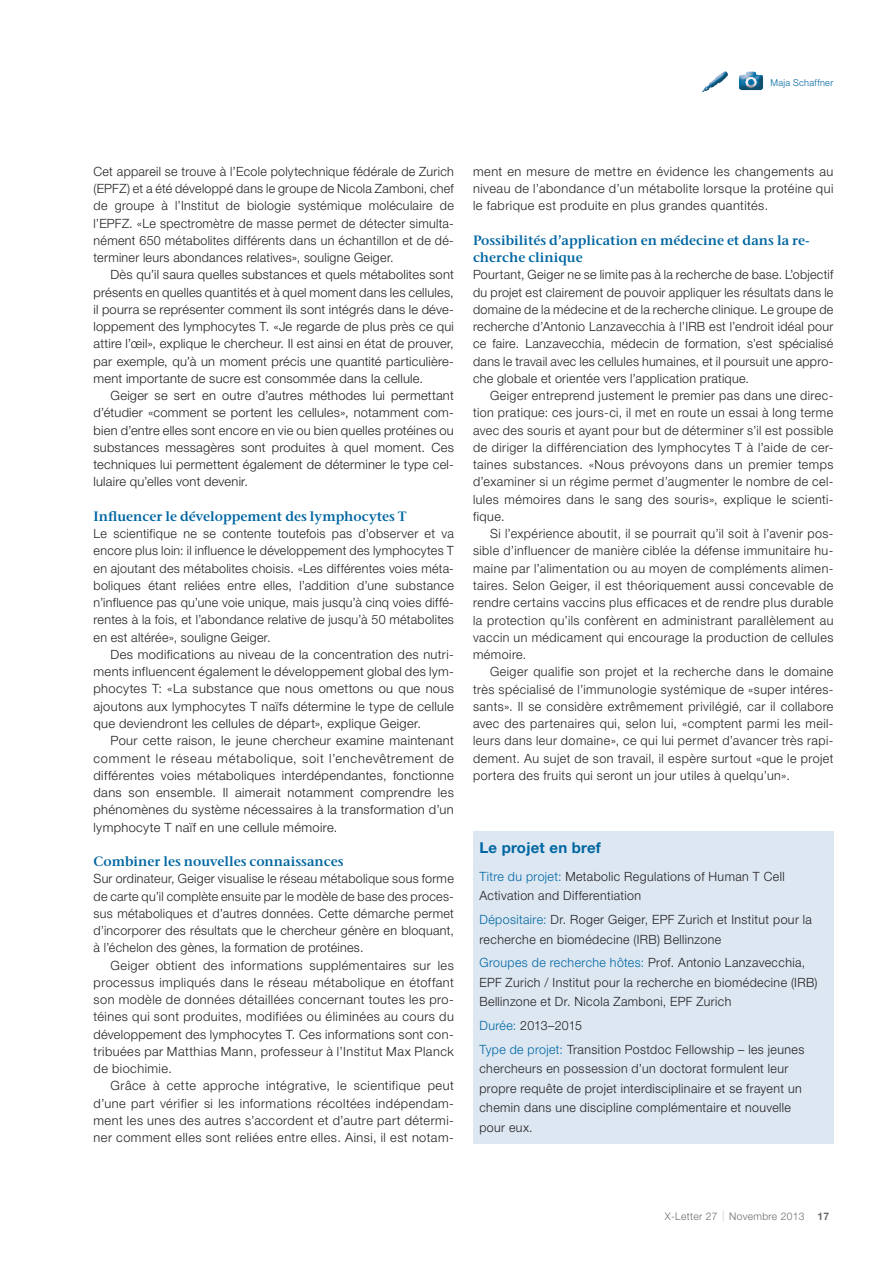
<style>
.page{position:relative;width:893px;height:1263px;background:#fff}
.page>*{position:absolute;margin:0;border:0;box-sizing:border-box;transform-origin:0 0}
.t1{font:700 15px "Helvetica Neue LT Std";letter-spacing:.015em;color:#0066a2}
.t2{font:600 13.5px/17.2px "Stone Ser ITC Std";color:#0066a2}
.t3{font:300 12.75px/17.2px "Helvetica Neue LT Std";letter-spacing:.03em;color:#231f20;text-align:justify}
.t4{font:300 10.5px "Helvetica Neue LT Std";letter-spacing:.03em;color:#6c6d70}
.t5{font:300 9.45px "Helvetica Neue LT Std";letter-spacing:.035em;color:#0066a2}
.s1{color:#0066a2}
.s2{color:#87898c}
.s3{font-weight:700}
</style>
<div class="page">
<div style="left:473px;top:831px;width:360px;height:313px;background:#dce7f2"></div>
<img style="left:739px;top:71px;width:24px;height:20px">
<img style="left:702px;top:71px;width:26px;height:21px">
<p class="t5" style="left:771px;top:77px;width:64px">Maja Schaffner</p>
<p class="t3" style="left:94px;top:162px;width:362px">Cet appareil se trouve à l’Ecole polytechnique fédérale de Zurich (EPFZ) et a été développé dans le groupe de Nicola Zamboni, chef de groupe à l’Institut de biologie systémique moléculaire de l’EPFZ. «Le spectromètre de masse permet de détecter simulta&shy;nément 650 métabolites différents dans un échantillon et de dé&shy;terminer leurs abondances relatives», souligne Geiger.</p>
<p class="t3" style="left:94px;top:266px;width:362px;text-indent:17px">Dès qu’il saura quelles substances et quels métabolites sont présents en quelles quantités et à quel moment dans les cellules, il pourra se représenter comment ils sont intégrés dans le déve&shy;loppement des lymphocytes T. «Je regarde de plus près ce qui attire l’œil», explique le chercheur. Il est ainsi en état de prouver, par exemple, qu’à un moment précis une quantité particulière&shy;ment importante de sucre est consommée dans la cellule.</p>
<p class="t3" style="left:94px;top:387px;width:362px;text-indent:17px">Geiger se sert en outre d’autres méthodes lui permettant d’étudier «comment se portent les cellules», notamment com&shy;bien d’entre elles sont encore en vie ou bien quelles protéines ou substances messagères sont produites à quel moment. Ces techniques lui permettent également de déterminer le type cel&shy;lulaire qu’elles vont devenir.</p>
<p class="t2" style="left:94px;top:507px;width:315px">Influencer le développement des lymphocytes T</p>
<p class="t3" style="left:94px;top:525px;width:362px">Le scientifique ne se contente toutefois pas d’observer et va encore plus loin: il influence le développement des lymphocytes T en ajoutant des métabolites choisis. «Les différentes voies méta&shy;boliques étant reliées entre elles, l’addition d’une substance n’influence pas qu’une voie unique, mais jusqu’à cinq voies diffé&shy;rentes à la fois, et l’abondance relative de jusqu’à 50 métabolites en est altérée», souligne Geiger.</p>
<p class="t3" style="left:94px;top:645px;width:362px;text-indent:17px">Des modifications au niveau de la concentration des nutri&shy;ments influencent également le développement global des lym&shy;phocytes T: «La substance que nous omettons ou que nous ajoutons aux lymphocytes T naïfs détermine le type de cellule que deviendront les cellules de départ», explique Geiger.</p>
<p class="t3" style="left:94px;top:732px;width:362px;text-indent:17px">Pour cette raison, le jeune chercheur examine maintenant comment le réseau métabolique, soit l’enchevêtrement de différentes voies métaboliques interdépendantes, fonctionne dans son ensemble. Il aimerait notamment comprendre les phénomènes du système nécessaires à la transformation d’un lymphocyte T naïf en une cellule mémoire.</p>
<p class="t2" style="left:94px;top:852px;width:252px">Combiner les nouvelles connaissances</p>
<p class="t3" style="left:94px;top:870px;width:362px">Sur ordinateur, Geiger visualise le réseau métabolique sous forme de carte qu’il complète ensuite par le modèle de base des proces&shy;sus métaboliques et d’autres données. Cette démarche permet d’incorporer des résultats que le chercheur génère en bloquant, à l’échelon des gènes, la formation de protéines.</p>
<p class="t3" style="left:94px;top:956px;width:362px;text-align:left;text-indent:17px">Geiger obtient des informations supplémentaires sur les processus impliqués dans le réseau métabolique en étoffant son modèle de données détaillées concernant toutes les pro&shy;téines qui sont produites, modifiées ou éliminées au cours du développement des lymphocytes T. Ces informations sont con&shy;tribuées par Matthias Mann, professeur à l’Institut Max Planck de biochimie.</p>
<p class="t3" style="left:94px;top:1077px;width:362px;text-indent:17px">Grâce à cette approche intégrative, le scientifique peut d’une part vérifier si les informations récoltées indépendam&shy;ment les unes des autres s’accordent et d’autre part détermi&shy;ner comment elles sont reliées entre elles. Ainsi, il est notam-</p>
<p class="t3" style="left:473px;top:162px;width:362px">ment en mesure de mettre en évidence les changements au niveau de l’abondance d’un métabolite lorsque la protéine qui le fabrique est produite en plus grandes quantités.</p>
<p class="t2" style="left:473px;top:231px;width:338px">Possibilités d’application en médecine et dans la re&shy;cherche clinique</p>
<p class="t3" style="left:473px;top:266px;width:362px">Pourtant, Geiger ne se limite pas à la recherche de base. L’objectif du projet est clairement de pouvoir appliquer les résultats dans le domaine de la médecine et de la recherche clinique. Le groupe de recherche d’Antonio Lanzavecchia à l’IRB est l’endroit idéal pour ce faire. Lanzavecchia, médecin de formation, s’est spécialisé dans le travail avec les cellules humaines, et il poursuit une appro&shy;che globale et orientée vers l’application pratique.</p>
<p class="t3" style="left:473px;top:387px;width:362px;text-indent:17px">Geiger entreprend justement le premier pas dans une direc&shy;tion pratique: ces jours-ci, il met en route un essai à long terme avec des souris et ayant pour but de déterminer s’il est possible de diriger la différenciation des lymphocytes T à l’aide de cer&shy;taines substances. «Nous prévoyons dans un premier temps d’examiner si un régime permet d’augmenter le nombre de cel&shy;lules mémoires dans le sang des souris», explique le scienti&shy;fique.</p>
<p class="t3" style="left:473px;top:525px;width:362px;text-indent:17px">Si l’expérience aboutit, il se pourrait qu’il soit à l’avenir pos&shy;sible d’influencer de manière ciblée la défense immunitaire hu&shy;maine par l’alimentation ou au moyen de compléments alimen&shy;taires. Selon Geiger, il est théoriquement aussi concevable de rendre certains vaccins plus efficaces et de rendre plus durable la protection qu’ils confèrent en administrant parallèlement au vaccin un médicament qui encourage la production de cellules mémoire.</p>
<p class="t3" style="left:473px;top:663px;width:362px;text-indent:17px">Geiger qualifie son projet et la recherche dans le domaine très spécialisé de l’immunologie systémique de «super intéres&shy;sants». Il se considère extrêmement privilégié, car il collabore avec des partenaires qui, selon lui, «comptent parmi les meil&shy;leurs dans leur domaine», ce qui lui permet d’avancer très rapi&shy;dement. Au sujet de son travail, il espère surtout «que le projet portera des fruits qui seront un jour utiles à quelqu’un».</p>
<p class="t1" style="left:479px;top:838px;width:123px">Le projet en bref</p>
<p class="t3" style="left:479px;top:866px;width:307px;line-height:19.5px"><span class="s1">Titre du projet:</span> Metabolic Regulations of Human T Cell<br>Activation and Differentiation</p>
<p class="t3" style="left:479px;top:909px;width:334px;line-height:19.5px"><span class="s1">Dépositaire:</span> Dr. Roger Geiger, EPF Zurich et Institut pour la recherche en biomédecine (IRB) Bellinzone</p>
<p class="t3" style="left:479px;top:953px;width:340px;line-height:19.5px;text-align:left"><span class="s1">Groupes de recherche hôtes:</span> Prof. Antonio Lanzavecchia,<br>EPF Zurich / Institut pour la recherche en biomédecine (IRB)<br>Bellinzone et Dr. Nicola Zamboni, EPF Zurich</p>
<p class="t3" style="left:479px;top:1013px;width:326px;line-height:23.7px"><span class="s1">Durée:</span> 2013–2015<br><span class="s1">Type de projet:</span> Transition Postdoc Fellowship – les jeunes</p>
<p class="t3" style="left:479px;top:1059px;width:324px;line-height:19.5px;text-align:left">chercheurs en possession d’un doctorat formulent leur propre requête de projet interdisciplinaire et se frayent un chemin dans une discipline complémentaire et nouvelle pour eux.</p>
<p class="t4" style="left:665px;top:1209px;width:166px">X-Letter 27 <span class="s2">|</span> Novembre 2013 <span class="s3">17</span></p>
</div>
